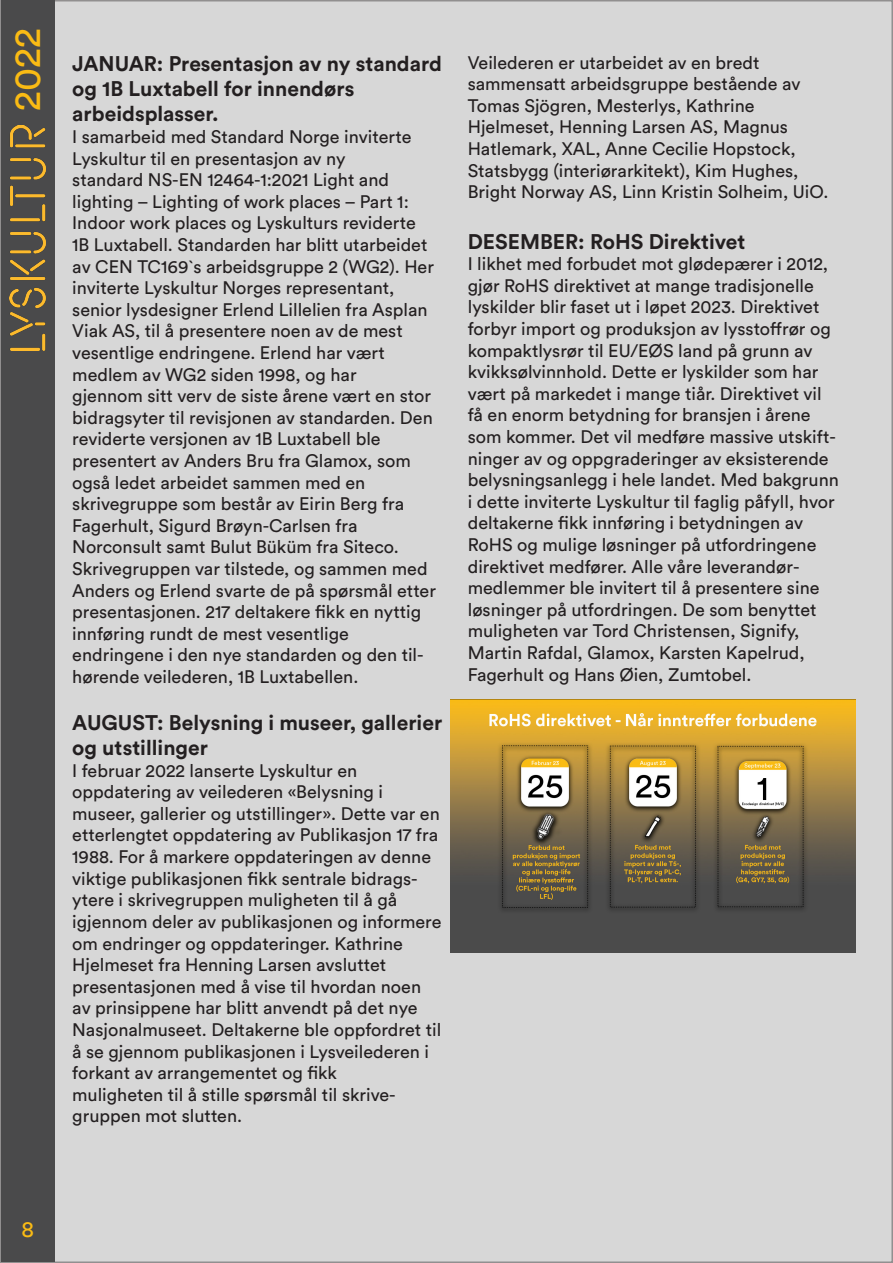
<style>
.page{position:relative;width:893px;height:1263px;background:#fff}
.page>*{position:absolute;margin:0;border:0;box-sizing:border-box;transform-origin:0 0}
.t1{font:37.5px "Circular Pro";color:#fabb14}
.t2{font:22.5px "Circular Pro";color:#fabb14}
.miniheader{font:700 21px/25.2px "Circular Pro";color:#231f20}
.t3{font:18px/21.6px "Circular Pro";color:#231f20}
</style>
<div class="page">
<div style="left:1px;top:1px;width:891px;height:1261px;background:#d7d7d7"></div>
<div style="left:1px;top:1px;width:54px;height:1261px;background:#4a4a4b"></div>
<img style="left:10px;top:125px;width:36px;height:226px">
<img style="left:451px;top:699px;width:405px;height:253px">
<h1 class="t1" style="left:2px;top:111px;width:84px;rotate:-90deg">2022</h1>
<p class="miniheader" style="left:72px;top:50px;width:371px">JANUAR: Presentasjon av ny standard og 1B Luxtabell for innendørs</p>
<p class="miniheader" style="left:72px;top:101px;width:148px">arbeidsplasser.</p>
<p class="t3" style="left:72px;top:125px;width:341px">I samarbeid med Standard Norge inviterte<br>Lyskultur til en presentasjon av ny</p>
<p class="t3" style="left:72px;top:168px;width:318px">standard NS-EN 12464-1:2021 Light and</p>
<p class="t3" style="left:72px;top:190px;width:363px">lighting – Lighting of work places – Part 1:<br>Indoor work places og Lyskulturs reviderte 1B Luxtabell. Standarden har blitt utarbeidet av CEN TC169`s arbeidsgruppe 2 (WG2). Her inviterte Lyskultur Norges representant,</p>
<p class="t3" style="left:72px;top:298px;width:357px">senior lysdesigner Erlend Lillelien fra Asplan<br>Viak AS, til å presentere noen av de mest</p>
<p class="t3" style="left:72px;top:341px;width:314px">vesentlige endringene. Erlend har vært medlem av WG2 siden 1998, og har</p>
<p class="t3" style="left:72px;top:384px;width:362px;text-align:justify">gjennom sitt verv de siste årene vært en stor bidragsyter til revisjonen av standarden. Den reviderte versjonen av 1B Luxtabell ble</p>
<p class="t3" style="left:72px;top:449px;width:340px">presentert av Anders Bru fra Glamox, som også ledet arbeidet sammen med en</p>
<p class="t3" style="left:72px;top:492px;width:333px">skrivegruppe som består av Eirin Berg fra<br>Fagerhult, Sigurd Brøyn-Carlsen fra</p>
<p class="t3" style="left:72px;top:535px;width:365px">Norconsult samt Bulut Büküm fra Siteco.<br>Skrivegruppen var tilstede, og sammen med Anders og Erlend svarte de på spørsmål etter presentasjonen. 217 deltakere fikk en nyttig innføring rundt de mest vesentlige</p>
<p class="t3" style="left:72px;top:643px;width:353px">endringene i den nye standarden og den til&shy;hørende veilederen, 1B Luxtabellen.</p>
<p class="miniheader" style="left:72px;top:709px;width:371px">AUGUST: Belysning i museer, gallerier og utstillinger</p>
<p class="t3" style="left:72px;top:759px;width:286px">I februar 2022 lanserte Lyskultur en</p>
<p class="t3" style="left:72px;top:780px;width:312px">oppdatering av veilederen «Belysning i</p>
<p class="t3" style="left:72px;top:802px;width:371px">museer, gallerier og utstillinger». Dette var en etterlengtet oppdatering av Publikasjon 17 fra 1988. For å markere oppdateringen av denne viktige publikasjonen fikk sentrale bidrags&shy;ytere i skrivegruppen muligheten til å gå igjennom deler av publikasjonen og informere om endringer og oppdateringer. Kathrine Hjelmeset fra Henning Larsen avsluttet</p>
<p class="t3" style="left:72px;top:975px;width:370px">presentasjonen med å vise til hvordan noen av prinsippene har blitt anvendt på det nye Nasjonalmuseet. Deltakerne ble oppfordret til å se gjennom publikasjonen i Lysveilederen i forkant av arrangementet og fikk</p>
<p class="t3" style="left:72px;top:1083px;width:325px">muligheten til å stille spørsmål til skrive-</p>
<p class="t3" style="left:72px;top:1104px;width:171px">gruppen mot slutten.</p>
<p class="t3" style="left:468px;top:51px;width:293px">Veilederen er utarbeidet av en bredt</p>
<p class="t3" style="left:468px;top:72px;width:334px">sammensatt arbeidsgruppe bestående av<br>Tomas Sjögren, Mesterlys, Kathrine</p>
<p class="t3" style="left:468px;top:115px;width:322px">Hjelmeset, Henning Larsen AS, Magnus</p>
<p class="t3" style="left:468px;top:137px;width:362px">Hatlemark, XAL, Anne Cecilie Hopstock,<br>Statsbygg (interiørarkitekt), Kim Hughes,<br>Bright Norway AS, Linn Kristin Solheim, UiO.</p>
<p class="miniheader" style="left:468px;top:228px;width:279px">DESEMBER: RoHS Direktivet</p>
<p class="t3" style="left:468px;top:252px;width:373px">I likhet med forbudet mot glødepærer i 2012, gjør RoHS direktivet at mange tradisjonelle lyskilder blir faset ut i løpet 2023. Direktivet forbyr import og produksjon av lysstoffrør og kompaktlysrør til EU/EØS land på grunn av kvikksølvinnhold. Dette er lyskilder som har vært på markedet i mange tiår. Direktivet vil få en enorm betydning for bransjen i årene som kommer. Det vil medføre massive utskift&shy;ninger av og oppgraderinger av eksisterende belysningsanlegg i hele landet. Med bakgrunn i dette inviterte Lyskultur til faglig påfyll, hvor deltakerne fikk innføring i betydningen av RoHS og mulige løsninger på utfordringene direktivet medfører. Alle våre leverandør-</p>
<p class="t3" style="left:468px;top:576px;width:353px">medlemmer ble invitert til å presentere sine løsninger på utfordringen. De som benyttet muligheten var Tord Christensen, Signify, Martin Rafdal, Glamox, Karsten Kapelrud, Fagerhult og Hans Øien, Zumtobel.</p>
<p class="t2" style="left:21px;top:1213px;width:14px">8</p>
</div>
